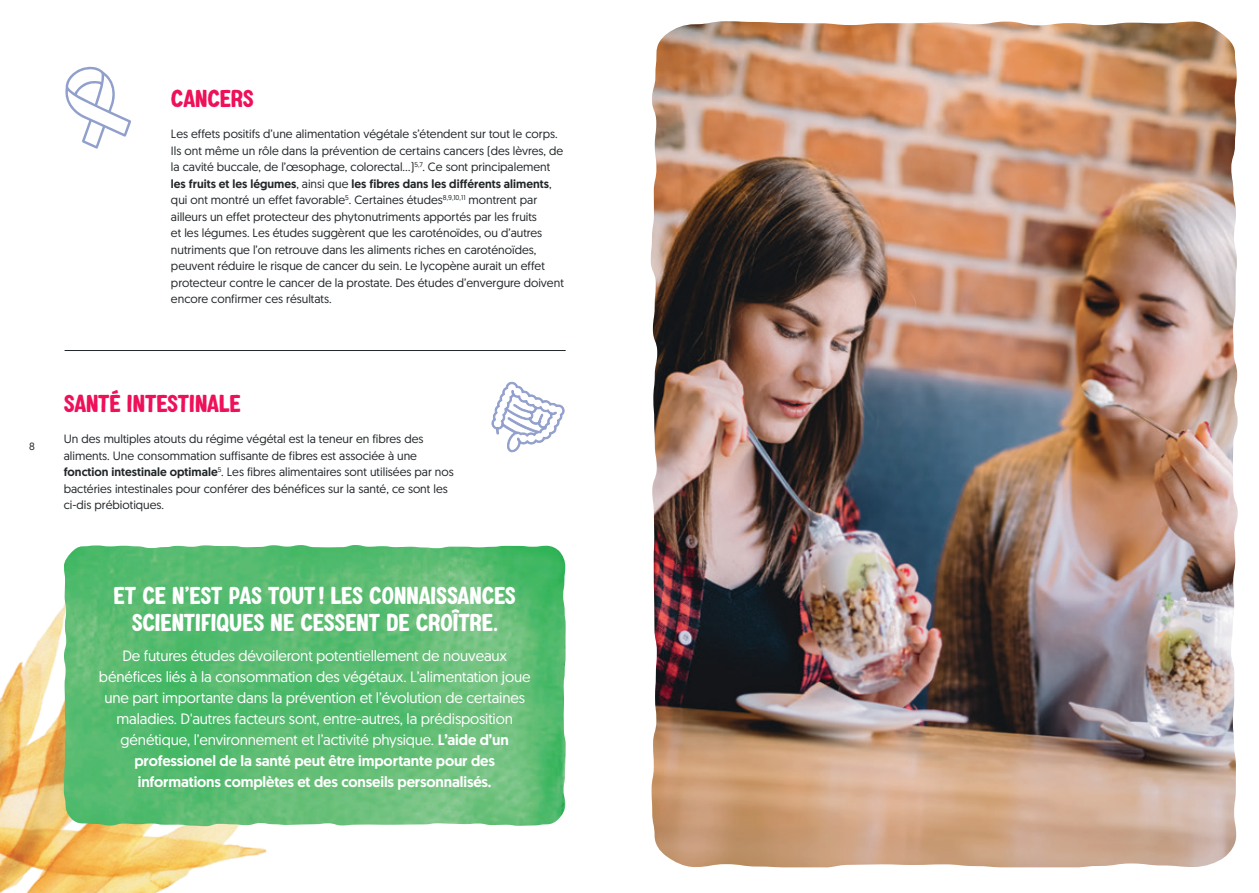
<style>
.page{position:relative;width:1259px;height:893px;background:#fff}
.page>*{position:absolute;margin:0;border:0;box-sizing:border-box;transform-origin:0 0}
.t1{font:24px/27px "ALPROLICIOUS";letter-spacing:-.005em;color:#fff;text-align:center}
.t2{font:24px "ALPROLICIOUS";letter-spacing:-.005em;color:#ee1059}
.t3{font:15px/21px "Geomanist";letter-spacing:-.01em;color:#fff;text-align:center}
.t4{font:12px/16.5px "Geomanist";color:#22272a}
.t5{font:10.5px "Geomanist";color:#22272a}
.s1{font-weight:500}
</style>
<div class="page">
<img style="left:0;top:606px;width:267px;height:287px">
<img style="left:64px;top:545px;width:502px;height:281px">
<svg style="left:65px;top:66px;width:66px;height:83px"></svg>
<svg style="left:491px;top:381px;width:74px;height:72px"></svg>
<hr style="left:65px;top:350px;width:501px;height:1px;background:#22272a">
<img style="left:651px;top:22px;width:586px;height:845px">
<h1 class="t2" style="left:171px;top:85px;width:84px">CANCERS</h1>
<p class="t4" style="left:171px;top:125px;width:394px">Les effets positifs d’une alimentation végétale s’étendent sur tout le corps.<br>Ils ont même un rôle dans la prévention de certains cancers (des lèvres, de la cavité buccale, de l’œsophage, colorectal…)<sup>5,7</sup>. Ce sont principalement <span class="s1">les fruits et les légumes</span>, ainsi que <span class="s1">les fibres dans les différents aliments</span>, qui ont montré un effet favorable<sup>5</sup>. Certaines études<sup>8,9,10,11</sup> montrent par ailleurs un effet protecteur des phytonutriments apportés par les fruits<br>et les légumes. Les études suggèrent que les caroténoïdes, ou d’autres nutriments que l’on retrouve dans les aliments riches en caroténoïdes, peuvent réduire le risque de cancer du sein. Le lycopène aurait un effet protecteur contre le cancer de la prostate. Des études d’envergure doivent encore confirmer ces résultats.</p>
<p class="t5" style="left:29px;top:440px;width:7px">8</p>
<h1 class="t2" style="left:64px;top:389px;width:178px">SANTÉ INTESTINALE</h1>
<p class="t4" style="left:64px;top:430px;width:391px">Un des multiples atouts du régime végétal est la teneur en fibres des aliments. Une consommation suffisante de fibres est associée à une <span class="s1">fonction intestinale optimale</span><sup>5</sup>. Les fibres alimentaires sont utilisées par nos bactéries intestinales pour conférer des bénéfices sur la santé, ce sont les ci-dis prébiotiques.</p>
<h1 class="t1" style="left:114px;top:582px;width:404px">ET CE N’EST PAS TOUT ! LES CONNAISSANCES<br>SCIENTIFIQUES NE CESSENT DE CROÎTRE.</h1>
<p class="t3" style="left:99px;top:645px;width:433px">De futures études dévoileront potentiellement de nouveaux bénéfices liés à la consommation des végétaux. L’alimentation joue une part importante dans la prévention et l’évolution de certaines maladies. D'autres facteurs sont, entre-autres, la prédisposition génétique, l’environnement et l’activité physique. <span class="s1">L’aide d’un professionel de la santé peut être importante pour des informations complètes et des conseils personnalisés.</span></p>
</div>
